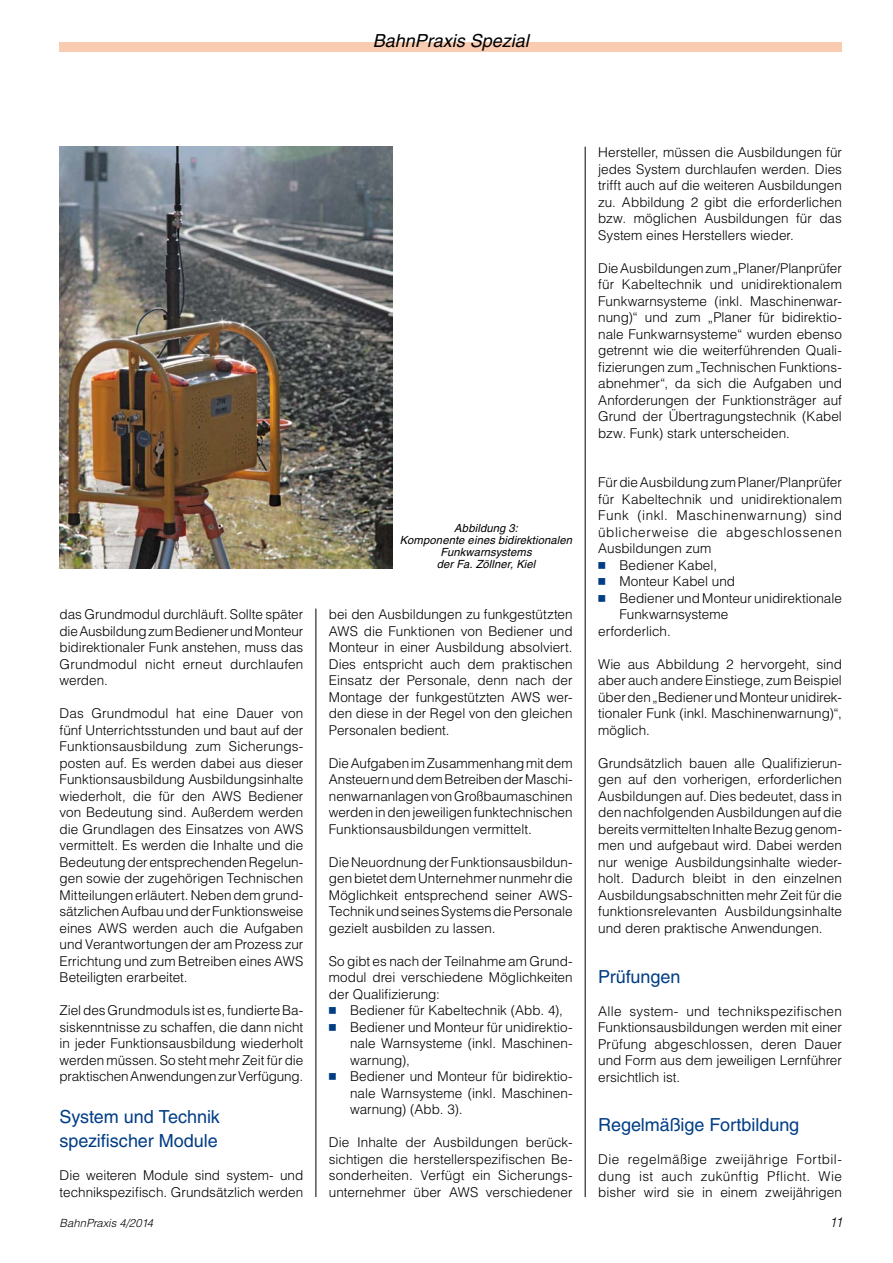
<style>
.page{position:relative;width:893px;height:1263px;background:#fff}
.page>*{position:absolute;margin:0;border:0;box-sizing:border-box;transform-origin:0 0}
.t1{font:18px/24.8px "Helvetica LT";letter-spacing:-.005em;color:#003d85}
.t2{font:italic 18px "Helvetica LT";color:#000}
.t3{font:300 13.5px/16.5px "Helvetica LT";color:#000;text-align:justify}
.t4{font:300 13.5px "Helvetica LT";letter-spacing:.035em;color:#000}
.t5{font:300 13.5px "Helvetica LT";letter-spacing:.045em;color:#000}
.t6{font:italic 300 13.5px "Helvetica LT";color:#000}
.t7{font:italic 11.25px/12px "Helvetica LT";letter-spacing:.01em;color:#000;text-align:center}
.t8{font:italic 300 11.25px "Helvetica LT";color:#000}
.s1{font-family:"Universal Newswith Comm Pi";font-weight:400;color:#003d85}
</style>
<div class="page">
<div style="left:60px;top:43px;width:782px;height:9px;background:#f9cbb1"></div>
<hr style="left:316px;top:609px;width:1px;height:588px;background:#000">
<hr style="left:585px;top:147px;width:1px;height:1050px;background:#000">
<img style="left:60px;top:147px;width:332px;height:421px">
<h1 class="t2" style="left:373px;top:30px;width:157px">BahnPraxis Spezial</h1>
<p class="t3" style="left:60px;top:606px;width:245px">das Grundmodul durchläuft. Sollte später die Ausbildung zum Bediener und Monteur bidirektionaler Funk anstehen, muss das Grundmodul nicht erneut durchlaufen werden.</p>
<p class="t3" style="left:60px;top:705px;width:245px">Das Grundmodul hat eine Dauer von fünf Unterrichtsstunden und baut auf der Funktionsausbildung zum Sicherungs&shy;posten auf. Es werden dabei aus dieser Funktionsausbildung Ausbildungsinhalte wiederholt, die für den AWS Bediener von Bedeutung sind. Außerdem werden die Grundlagen des Einsatzes von AWS vermittelt. Es werden die Inhalte und die Bedeutung der entsprechenden Regelun&shy;gen sowie der zugehörigen Technischen Mitteilungen erläutert. Neben dem grund&shy;sätzlichen Aufbau und der Funktionsweise eines AWS werden auch die Aufgaben und Verantwortungen der am Prozess zur Errichtung und zum Betreiben eines AWS Beteiligten erarbeitet.</p>
<p class="t3" style="left:60px;top:1002px;width:245px">Ziel des Grundmoduls ist es, fundierte Ba&shy;siskenntnisse zu schaffen, die dann nicht in jeder Funktionsausbildung wiederholt werden müssen. So steht mehr Zeit für die praktischen Anwendungen zur Verfügung.</p>
<h1 class="t1" style="left:60px;top:1104px;width:162px">System und Technik spezifischer Module</h1>
<p class="t3" style="left:60px;top:1167px;width:245px">Die weiteren Module sind system- und technikspezifisch. Grundsätzlich werden</p>
<p class="t7" style="left:400px;top:522px;width:174px">Abbildung 3:<br>Komponente eines bidirektionalen<br>Funkwarnsystems<br>der Fa. Zöllner, Kiel</p>
<p class="t3" style="left:329px;top:606px;width:245px">bei den Ausbildungen zu funkgestützten AWS die Funktionen von Bediener und Monteur in einer Ausbildung absolviert.<br>Dies entspricht auch dem praktischen Einsatz der Personale, denn nach der Montage der funkgestützten AWS wer&shy;den diese in der Regel von den gleichen Personalen bedient.</p>
<p class="t3" style="left:329px;top:755px;width:245px">Die Aufgaben im Zusammenhang mit dem Ansteuern und dem Betreiben der Maschi&shy;nenwarnanlagen von Großbaumaschinen werden in den jeweiligen funktechnischen Funktionsausbildungen vermittelt.</p>
<p class="t3" style="left:329px;top:854px;width:245px">Die Neuordnung der Funktionsausbildun&shy;gen bietet dem Unternehmer nunmehr die Möglichkeit entsprechend seiner AWS-Technik und seines Systems die Personale gezielt ausbilden zu lassen.</p>
<p class="t3" style="left:329px;top:953px;width:245px">So gibt es nach der Teilnahme am Grund-</p>
<p class="t3" style="left:329px;top:969px;width:245px">modul drei verschiedene Möglichkeiten</p>
<p class="t3" style="left:329px;top:986px;width:113px">der Qualifizierung:</p>
<p class="t3" style="left:329px;top:1002px;width:236px"><span class="s1">n</span> Bediener für Kabeltechnik (Abb. 4),</p>
<p class="t3" style="left:329px;top:1019px;width:245px"><span class="s1">n</span> Bediener und Monteur für unidirektio-</p>
<p class="t3" style="left:350px;top:1035px;width:224px">nale Warnsysteme (inkl. Maschinen-</p>
<p class="t3" style="left:350px;top:1052px;width:61px">warnung),</p>
<p class="t3" style="left:329px;top:1068px;width:245px"><span class="s1">n</span> Bediener und Monteur für bidirektio-</p>
<p class="t3" style="left:350px;top:1085px;width:224px">nale Warnsysteme (inkl. Maschinen-</p>
<p class="t3" style="left:350px;top:1101px;width:114px">warnung) (Abb. 3).</p>
<p class="t3" style="left:329px;top:1134px;width:245px">Die Inhalte der Ausbildungen berück&shy;sichtigen die herstellerspezifischen Be&shy;sonderheiten. Verfügt ein Sicherungs&shy;unternehmer über AWS verschiedener</p>
<p class="t3" style="left:598px;top:144px;width:245px">Hersteller, müssen die Ausbildungen für jedes System durchlaufen werden. Dies trifft auch auf die weiteren Ausbildungen zu. Abbildung 2 gibt die erforderlichen bzw. möglichen Ausbildungen für das System eines Herstellers wieder.</p>
<p class="t3" style="left:598px;top:260px;width:245px">Die Ausbildungen zum „Planer/Planprüfer für Kabeltechnik und unidirektionalem Funkwarnsysteme (inkl. Maschinenwar&shy;nung)“ und zum „Planer für bidirektio&shy;nale Funkwarnsysteme“ wurden ebenso getrennt wie die weiterführenden Quali&shy;fizierungen zum „Technischen Funktions&shy;abnehmer“, da sich die Aufgaben und Anforderungen der Funktionsträger auf Grund der Übertragungstechnik (Kabel bzw. Funk) stark unterscheiden.</p>
<p class="t3" style="left:598px;top:474px;width:245px">Für die Ausbildung zum Planer/Planprüfer</p>
<p class="t3" style="left:598px;top:491px;width:245px">für Kabeltechnik und unidirektionalem</p>
<p class="t4" style="left:598px;top:507px;width:245px">Funk (inkl. Maschinenwarnung) sind</p>
<p class="t5" style="left:598px;top:524px;width:245px">üblicherweise die abgeschlossenen</p>
<p class="t3" style="left:598px;top:540px;width:115px">Ausbildungen zum</p>
<p class="t3" style="left:598px;top:557px;width:120px"><span class="s1">n</span> Bediener Kabel,</p>
<p class="t3" style="left:598px;top:573px;width:138px"><span class="s1">n</span> Monteur Kabel und</p>
<p class="t3" style="left:598px;top:590px;width:245px"><span class="s1">n</span> Bediener und Monteur unidirektionale</p>
<p class="t3" style="left:619px;top:606px;width:110px">Funkwarnsysteme</p>
<p class="t3" style="left:598px;top:623px;width:74px">erforderlich.</p>
<p class="t3" style="left:598px;top:656px;width:245px">Wie aus Abbildung 2 hervorgeht, sind aber auch andere Einstiege, zum Beispiel über den „Bediener und Monteur unidirek&shy;tionaler Funk (inkl. Maschinenwarnung)“, möglich.</p>
<p class="t3" style="left:598px;top:755px;width:245px">Grundsätzlich bauen alle Qualifizierun&shy;gen auf den vorherigen, erforderlichen Ausbildungen auf. Dies bedeutet, dass in den nachfolgenden Ausbildungen auf die bereits vermittelten Inhalte Bezug genom&shy;men und aufgebaut wird. Dabei werden nur wenige Ausbildungsinhalte wieder&shy;holt. Dadurch bleibt in den einzelnen Ausbildungsabschnitten mehr Zeit für die funktionsrelevanten Ausbildungsinhalte und deren praktische Anwendungen.</p>
<h1 class="t1" style="left:598px;top:964px;width:84px">Prüfungen</h1>
<p class="t3" style="left:598px;top:1002px;width:245px">Alle system- und technikspezifischen Funktionsausbildungen werden mit einer Prüfung abgeschlossen, deren Dauer und Form aus dem jeweiligen Lernführer ersichtlich ist.</p>
<h1 class="t1" style="left:598px;top:1112px;width:203px">Regelmäßige Fortbildung</h1>
<p class="t3" style="left:598px;top:1151px;width:245px">Die regelmäßige zweijährige Fortbil&shy;dung ist auch zukünftig Pflicht. Wie bisher wird sie in einem zweijährigen</p>
<p class="t8" style="left:60px;top:1216px;width:95px">BahnPraxis 4/2014</p>
<p class="t6" style="left:829px;top:1214px;width:15px">11</p>
</div>
